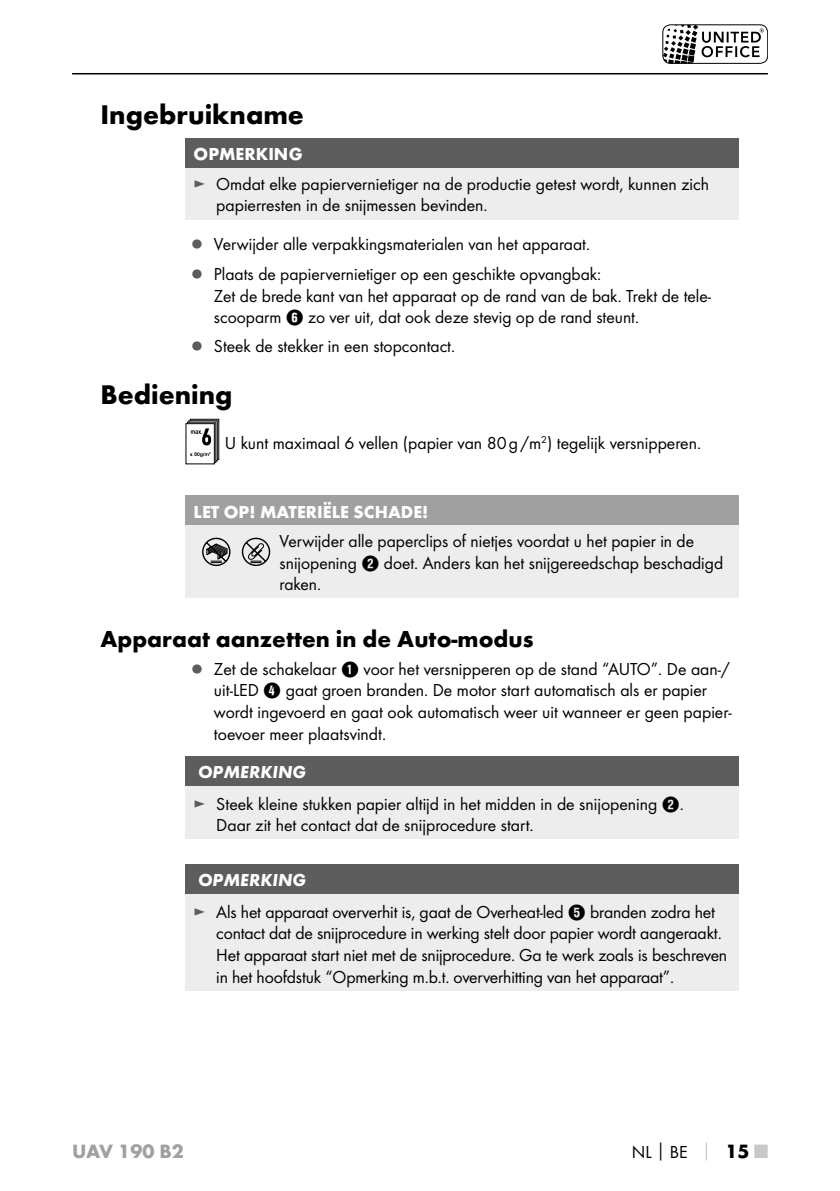
<style>
.page{position:relative;width:840px;height:1191px;background:#fff}
.page>*{position:absolute;margin:0;border:0;box-sizing:border-box;transform-origin:0 0}
.t1{font:700 28px "Futura";color:#000}
.t2{font:700 24px "Futura";color:#000}
.t3{font:700 20px "Futura";color:#a0a0a0}
.t4{font:18px/21.6px "Futura Boo";color:#000}
.t5{font:700 18px "Futura";color:#fff}
.t6{font:italic 700 18px "Futura";color:#fff}
.s1{color:#5d5d5d}
.s2{font-family:"Hako PI Nummern"}
.s3{font-family:"Futura";font-weight:700;color:#c8c8c8}
.s4{font-family:"Futura";font-weight:700;font-size:20px}
.s5{font-family:"Futura";font-weight:700;font-size:20px;color:#c8c8c8}
</style>
<div class="page">
<hr style="left:72px;top:73px;width:695px;height:1px;background:#000">
<svg style="left:662px;top:25px;width:101px;height:37px"></svg>
<div style="left:662px;top:25px;width:105px;height:39px;border:1px solid #000;border-radius:8px"></div>
<div style="left:185px;top:138px;width:553px;height:30px;background:#5d5d5d"></div>
<div style="left:185px;top:168px;width:553px;height:51px;background:#ededed"></div>
<svg style="left:186px;top:419px;width:33px;height:44px"></svg>
<div style="left:185px;top:495px;width:553px;height:30px;background:#a0a0a0"></div>
<div style="left:185px;top:525px;width:553px;height:73px;background:#ededed"></div>
<svg style="left:242px;top:537px;width:28px;height:29px"></svg>
<svg style="left:202px;top:537px;width:28px;height:29px"></svg>
<div style="left:185px;top:756px;width:553px;height:30px;background:#5d5d5d"></div>
<div style="left:185px;top:786px;width:553px;height:53px;background:#ededed"></div>
<div style="left:185px;top:864px;width:553px;height:30px;background:#5d5d5d"></div>
<div style="left:185px;top:894px;width:553px;height:96px;background:#ededed"></div>
<h1 class="t1" style="left:100px;top:97px;width:205px">Ingebruikname</h1>
<p class="t5" style="left:193px;top:143px;width:110px">OPMERKING</p>
<p class="t4" style="left:216px;top:173px;width:494px;text-indent:-23px"><span class="s1">►</span> Omdat elke papiervernietiger na de productie getest wordt, kunnen zich papierresten in de snijmessen bevinden.</p>
<p class="t4" style="left:191px;top:233px;width:398px"><span class="s1">●</span> Verwijder alle verpakkingsmaterialen van het apparaat.</p>
<p class="t4" style="left:214px;top:263px;width:498px;text-indent:-23px"><span class="s1">●</span> Plaats de papiervernietiger op een geschikte opvangbak:<br>Zet de brede kant van het apparaat op de rand van de bak. Trekt de tele&shy;scooparm <span class="s2">6</span> zo ver uit, dat ook deze stevig op de rand steunt.</p>
<p class="t4" style="left:191px;top:335px;width:263px"><span class="s1">●</span> Steek de stekker in een stopcontact.</p>
<h1 class="t1" style="left:100px;top:377px;width:133px">Bediening</h1>
<p class="t4" style="left:224px;top:432px;width:475px">U kunt maximaal 6 vellen (papier van 80g/m<sup>2</sup>) tegelijk versnipperen.</p>
<p class="t5" style="left:193px;top:500px;width:236px">LET OP! MATERIËLE SCHADE!</p>
<p class="t4" style="left:279px;top:530px;width:445px">Verwijder alle paperclips of nietjes voordat u het papier in de snijopening <span class="s2">2</span> doet. Anders kan het snijgereedschap beschadigd raken.</p>
<h2 class="t2" style="left:100px;top:624px;width:434px">Apparaat aanzetten in de Auto-modus</h2>
<p class="t4" style="left:214px;top:658px;width:519px;text-indent:-23px"><span class="s1">●</span> Zet de schakelaar <span class="s2">1</span> voor het versnipperen op de stand “AUTO”. De aan-/ uit-LED <span class="s2">4</span> gaat groen branden. De motor start automatisch als er papier wordt ingevoerd en gaat ook automatisch weer uit wanneer er geen papier&shy;toevoer meer plaatsvindt.</p>
<p class="t6" style="left:198px;top:761px;width:109px">OPMERKING</p>
<p class="t4" style="left:216px;top:792px;width:466px;text-indent:-23px"><span class="s1">►</span> Steek kleine stukken papier altijd in het midden in de snijopening <span class="s2">2</span>.<br>Daar zit het contact dat de snijprocedure start.</p>
<p class="t6" style="left:198px;top:869px;width:109px">OPMERKING</p>
<p class="t4" style="left:216px;top:900px;width:512px;text-indent:-23px"><span class="s1">►</span> Als het apparaat oververhit is, gaat de Overheat-led <span class="s2">5</span> branden zodra het contact dat de snijprocedure in werking stelt door papier wordt aangeraakt.<br>Het apparaat start niet met de snijprocedure. Ga te werk zoals is beschreven in het hoofdstuk “Opmerking m.b.t. oververhitting van het apparaat”.</p>
<p class="t3" style="left:72px;top:1139px;width:113px">UAV 190 B2</p>
<p class="t4" style="left:631px;top:1141px;width:137px">NL│BE <span class="s3">│</span> <span class="s4">15</span> <span class="s5">■</span></p>
</div>
